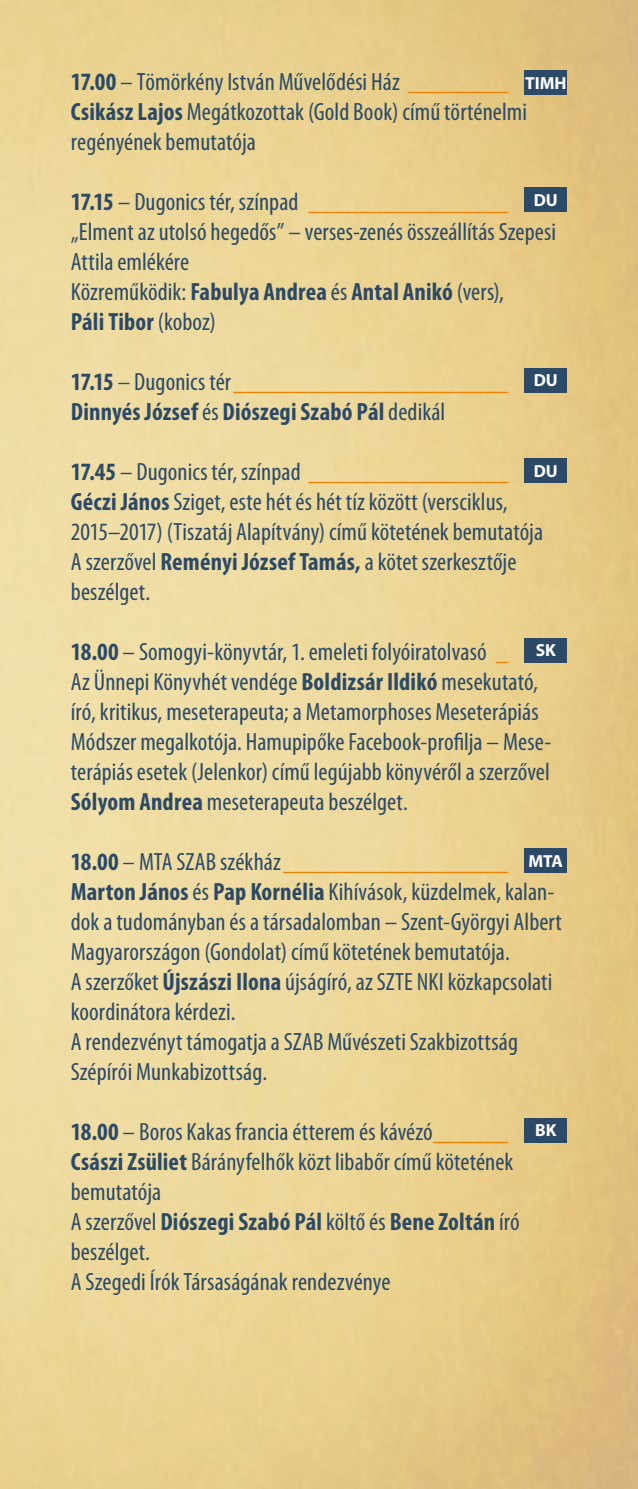
<style>
.page{position:relative;width:638px;height:1489px;background:#fff}
.page>*{position:absolute;margin:0;border:0;box-sizing:border-box;transform-origin:0 0}
.t1{font:condensed 25px/30px "Myriad Pro";letter-spacing:.005em;color:#2c4a67}
.t2{font:700 condensed 25px/30px "Myriad Pro";letter-spacing:.005em;color:#2c4a67}
.t3{font:700 17.5px "Myriad Pro";color:#fff}
.s1{font-weight:700}
.s2{color:#ee7f00}
.s3{font-weight:400}
.s4{font-weight:400;color:#ee7f00}
</style>
<div class="page">
<img style="left:0;top:0;width:638px;height:1488px">
<div style="left:524px;top:459px;width:43px;height:24px;background:#2c4a67"></div>
<div style="left:524px;top:368px;width:43px;height:24px;background:#2c4a67"></div>
<div style="left:524px;top:188px;width:43px;height:24px;background:#2c4a67"></div>
<div style="left:524px;top:638px;width:43px;height:24px;background:#2c4a67"></div>
<div style="left:524px;top:1118px;width:43px;height:24px;background:#2c4a67"></div>
<div style="left:524px;top:848px;width:43px;height:24px;background:#2c4a67"></div>
<div style="left:524px;top:71px;width:43px;height:24px;background:#2c4a67"></div>
<p class="t1" style="left:71px;top:67px;width:458px"><span class="s1">17.00</span> – Tömörkény István Művelődési Ház <span class="s2">________<br></span><span class="s1">Csikász Lajos</span> Megátkozottak (Gold Book) című történelmi regényének bemutatója</p>
<p class="t1" style="left:71px;top:187px;width:487px"><span class="s1">17.15</span> – Dugonics tér, színpad <span class="s2">________________ </span>„Elment az utolsó hegedős” – verses-zenés összeállítás Szepesi Attila emlékére<br>Közreműködik: <span class="s1">Fabulya Andrea</span> és <span class="s1">Antal Anikó</span> (vers),<br><span class="s1">Páli Tibor</span> (koboz)</p>
<p class="t2" style="left:71px;top:367px;width:439px">17.15 <span class="s3">– Dugonics tér</span><span class="s4">______________________<br></span>Dinnyés József <span class="s3">és</span> Diószegi Szabó Pál <span class="s3">dedikál</span></p>
<p class="t1" style="left:71px;top:457px;width:474px"><span class="s1">17.45</span> – Dugonics tér, színpad <span class="s2">________________ </span><span class="s1">Géczi János</span> Sziget, este hét és hét tíz között (versciklus, 2015–2017) (Tiszatáj Alapítvány) című kötetének bemutatója A szerzővel <span class="s1">Reményi József Tamás,</span> a kötet szerkesztője beszélget.</p>
<p class="t1" style="left:71px;top:637px;width:482px"><span class="s1">18.00</span> – Somogyi-könyvtár, 1. emeleti folyóiratolvasó <span class="s2">_<br></span>Az Ünnepi Könyvhét vendége <span class="s1">Boldizsár Ildikó</span> mesekutató, író, kritikus, meseterapeuta; a Metamorphoses Meseterápiás Módszer megalkotója. Hamupipőke Facebook-profilja – Mese&shy;terápiás esetek (Jelenkor) című legújabb könyvéről a szerzővel <span class="s1">Sólyom Andrea</span> meseterapeuta beszélget.</p>
<p class="t1" style="left:71px;top:847px;width:492px"><span class="s1">18.00</span> – MTA SZAB székház<span class="s2">__________________ </span><span class="s1">Marton János</span> és <span class="s1">Pap Kornélia</span> Kihívások, küzdelmek, kalan&shy;dok a tudományban és a társadalomban – Szent-Györgyi Albert Magyarországon (Gondolat) című kötetének bemutatója.<br>A szerzőket <span class="s1">Újszászi Ilona</span> újságíró, az SZTE NKI közkapcsolati koordinátora kérdezi.<br>A rendezvényt támogatja a SZAB Művészeti Szakbizottság Szépírói Munkabizottság.</p>
<p class="t1" style="left:71px;top:1117px;width:450px"><span class="s1">18.00</span> – Boros Kakas francia étterem és kávézó<span class="s2">______ </span><span class="s1">Császi Zsüliet</span> Bárányfelhők közt libabőr című kötetének bemutatója<br>A szerzővel <span class="s1">Diószegi Szabó Pál</span> költő és <span class="s1">Bene Zoltán</span> író beszélget.<br>A Szegedi Írók Társaságának rendezvénye</p>
<p class="t3" style="left:525px;top:71px;width:43px">TIMH</p>
<p class="t3" style="left:534px;top:188px;width:26px">DU</p>
<p class="t3" style="left:534px;top:369px;width:26px">DU</p>
<p class="t3" style="left:534px;top:459px;width:26px">DU</p>
<p class="t3" style="left:536px;top:639px;width:22px">SK</p>
<p class="t3" style="left:528px;top:849px;width:36px">MTA</p>
<p class="t3" style="left:535px;top:1118px;width:23px">BK</p>
</div>
